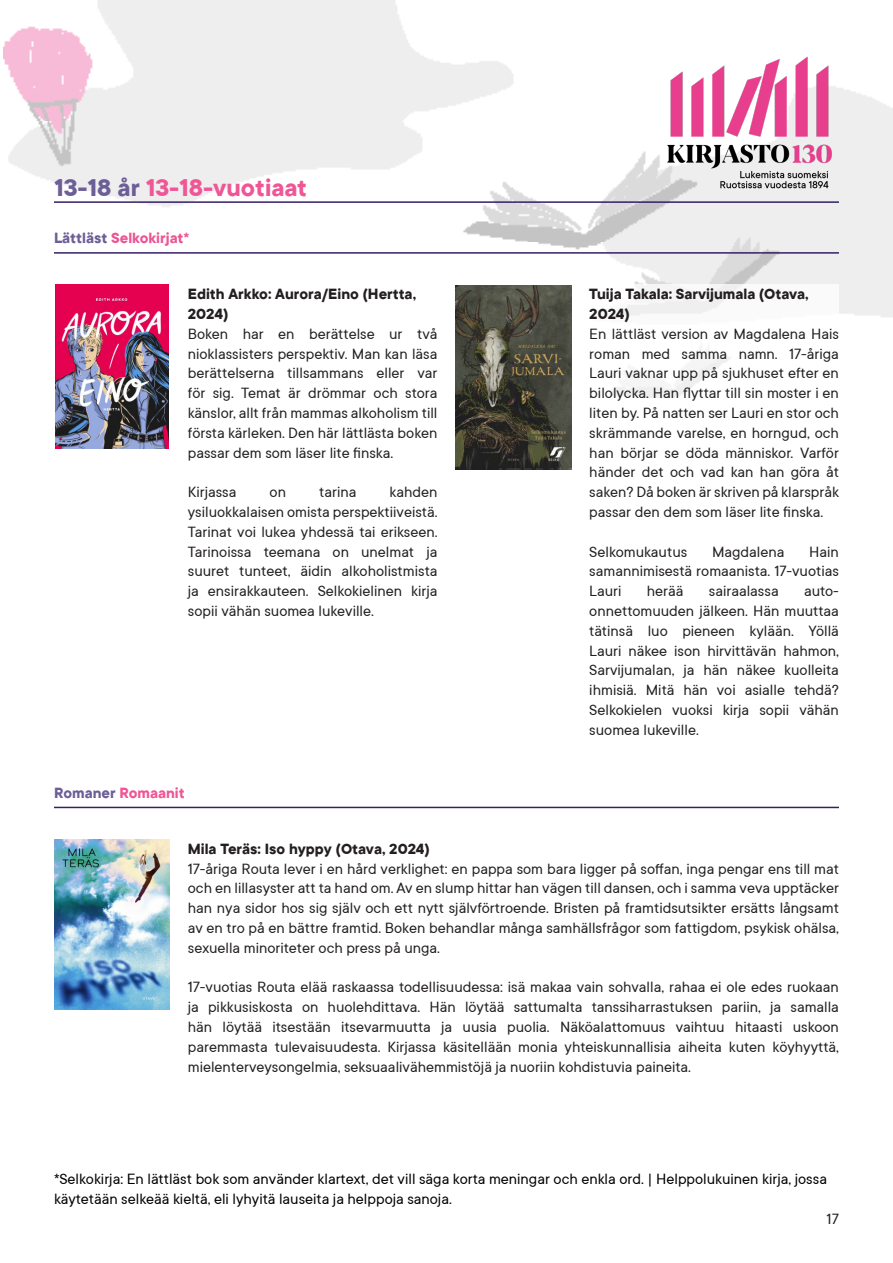
<style>
.page{position:relative;width:893px;height:1263px;background:#fff}
.page>*{position:absolute;margin:0;border:0;box-sizing:border-box;transform-origin:0 0}
.TOC_title{font:700 27px "TT Commons";color:#f05696}
.t1{font:16.5px/19.8px "TT Commons";color:#231f20;text-align:justify}
.Styckeformat_1{font:16.5px/19.8px "TT Commons";color:#000}
.t2{font:700 16.5px/19.8px "TT Commons";color:#231f20}
.Styckeformat_1-2{font:700 16.5px "TT Commons";color:#ec5693}
.Styckeformat_1-3{font:700 16.5px "TT Commons";color:#f05696}
.s1{color:#6c5e96}
</style>
<div class="page">
<img style="left:3px;top:0;width:890px;height:317px">
<img style="left:660px;top:54px;width:179px;height:136px">
<hr style="left:54px;top:201px;width:785px;height:2px;background:#361f66">
<hr style="left:54px;top:252px;width:785px;height:2px;background:#361f66">
<div style="left:54px;top:285px;width:383px;height:257px;background:#fff"></div>
<img style="left:55px;top:285px;width:114px;height:164px">
<div style="left:455px;top:285px;width:384px;height:257px;background:#fff"></div>
<img style="left:455px;top:285px;width:116px;height:184px">
<hr style="left:54px;top:807px;width:785px;height:1px;background:#361f66">
<img style="left:54px;top:839px;width:115px;height:170px">
<p class="TOC_title" style="left:54px;top:170px;width:254px"><span class="s1">13-18 år</span> 13-18-vuotiaat</p>
<p class="Styckeformat_1-2" style="left:54px;top:227px;width:137px"><span class="s1">Lättläst</span> Selkokirjat*</p>
<p class="t2" style="left:188px;top:284px;width:230px">Edith Arkko: Aurora/Eino (Hertta,<br>2024)</p>
<p class="t1" style="left:188px;top:323px;width:251px">Boken har en berättelse ur två nioklassisters perspektiv. Man kan läsa berättelserna tillsammans eller var för sig. Temat är drömmar och stora känslor, allt från mammas alkoholism till första kärleken. Den här lättlästa boken passar dem som läser lite finska.</p>
<p class="t1" style="left:188px;top:482px;width:50px">Kirjassa</p>
<p class="t1" style="left:270px;top:482px;width:18px">on</p>
<p class="t1" style="left:319px;top:482px;width:39px">tarina</p>
<p class="t1" style="left:188px;top:482px;width:251px;text-indent:202px">kahden ysiluokkalaisen omista perspektiiveistä.<br>Tarinat voi lukea yhdessä tai erikseen.<br>Tarinoissa teemana on unelmat ja suuret tunteet, äidin alkoholistmista ja ensirakkauteen. Selkokielinen kirja sopii vähän suomea lukeville.</p>
<p class="Styckeformat_1-3" style="left:54px;top:781px;width:132px"><span class="s1">Romaner</span> Romaanit</p>
<p class="t2" style="left:589px;top:284px;width:221px">Tuija Takala: Sarvijumala (Otava,<br>2024)</p>
<p class="t1" style="left:589px;top:323px;width:251px">En lättläst version av Magdalena Hais roman med samma namn. 17-åriga Lauri vaknar upp på sjukhuset efter en bilolycka. Han flyttar till sin moster i en liten by. På natten ser Lauri en stor och skrämmande varelse, en horngud, och han börjar se döda människor. Varför händer det och vad kan han göra åt saken? Då boken är skriven på klarspråk passar den dem som läser lite finska.</p>
<p class="t1" style="left:589px;top:541px;width:99px">Selkomukautus</p>
<p class="t1" style="left:712px;top:541px;width:74px">Magdalena</p>
<p class="t1" style="left:589px;top:541px;width:251px;text-indent:220px">Hain samannimisestä romaanista. 17-vuotias Lauri</p>
<p class="t1" style="left:647px;top:581px;width:38px">herää</p>
<p class="t1" style="left:709px;top:581px;width:71px">sairaalassa</p>
<p class="t1" style="left:589px;top:581px;width:251px;text-indent:215px">auto&shy;onnettomuuden jälkeen. Hän muuttaa tätinsä luo pieneen kylään. Yöllä Lauri näkee ison hirvittävän hahmon, Sarvijumalan, ja hän näkee kuolleita ihmisiä. Mitä hän voi asialle tehdä?<br>Selkokielen vuoksi kirja sopii vähän suomea lukeville.</p>
<p class="t2" style="left:188px;top:838px;width:243px">Mila Teräs: Iso hyppy (Otava, 2024)</p>
<p class="t1" style="left:188px;top:858px;width:653px">17-åriga Routa lever i en hård verklighet: en pappa som bara ligger på soffan, inga pengar ens till mat och en lillasyster att ta hand om. Av en slump hittar han vägen till dansen, och i samma veva upptäcker han nya sidor hos sig själv och ett nytt självförtroende. Bristen på framtidsutsikter ersätts långsamt av en tro på en bättre framtid. Boken behandlar många samhällsfrågor som fattigdom, psykisk ohälsa, sexuella minoriteter och press på unga.</p>
<p class="t1" style="left:188px;top:977px;width:653px">17-vuotias Routa elää raskaassa todellisuudessa: isä makaa vain sohvalla, rahaa ei ole edes ruokaan ja pikkusiskosta on huolehdittava. Hän löytää sattumalta tanssiharrastuksen pariin, ja samalla hän löytää itsestään itsevarmuutta ja uusia puolia. Näköalattomuus vaihtuu hitaasti uskoon paremmasta tulevaisuudesta. Kirjassa käsitellään monia yhteiskunnallisia aiheita kuten köyhyyttä, mielenterveysongelmia, seksuaalivähemmistöjä ja nuoriin kohdistuvia paineita.</p>
<p class="Styckeformat_1" style="left:54px;top:1169px;width:774px">*Selkokirja: En lättläst bok som använder klartext, det vill säga korta meningar och enkla ord. | Helppolukuinen kirja, jossa käytetään selkeää kieltä, eli lyhyitä lauseita ja helppoja sanoja.</p>
<p class="t1" style="left:827px;top:1208px;width:14px">17</p>
</div>
